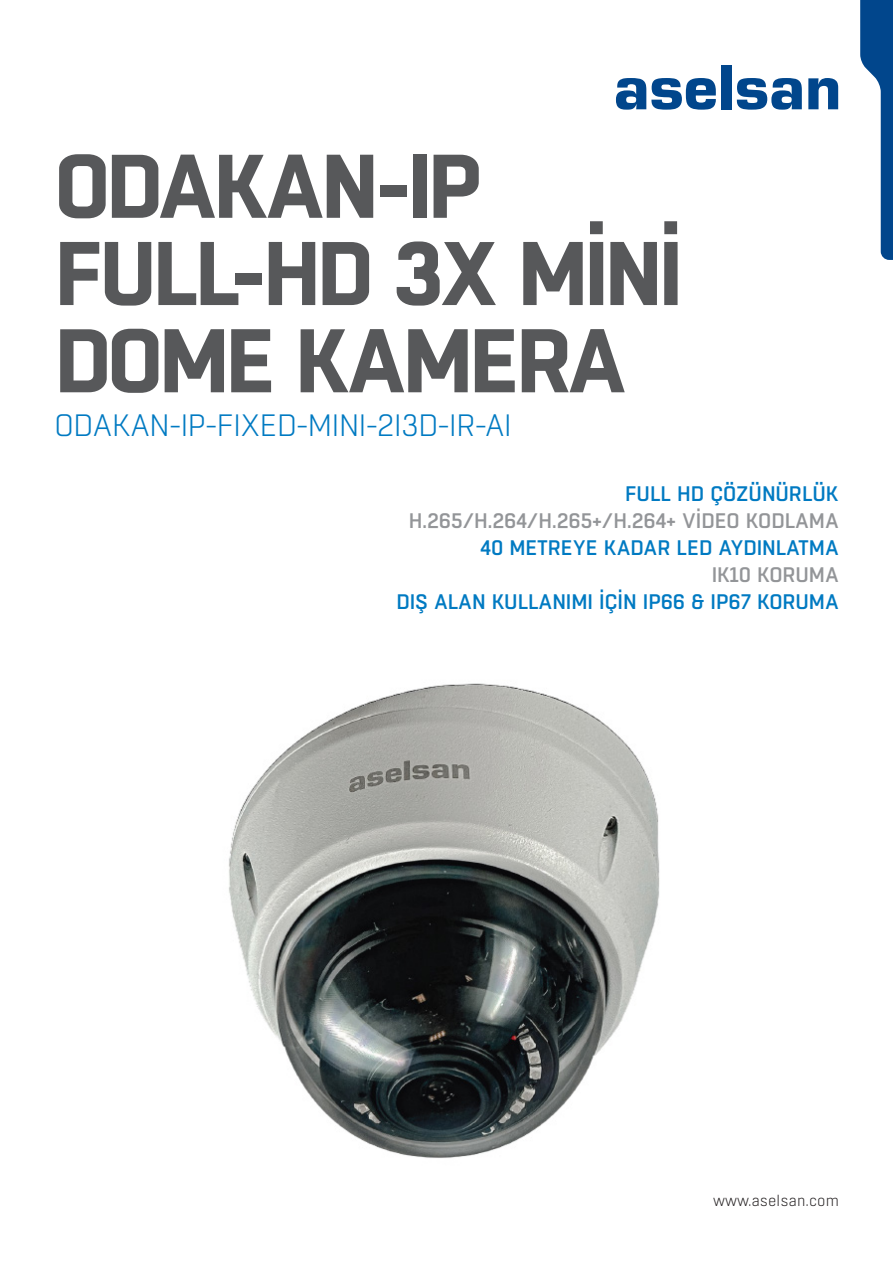
<style>
.page{position:relative;width:893px;height:1263px;background:#fff}
.page>*{position:absolute;margin:0;border:0;box-sizing:border-box;transform-origin:0 0}
.t1{font:700 90px/87.3px "Boxed";letter-spacing:-.04em;color:#57585a}
.t2{font:300 30.9px "Boxed";letter-spacing:-.03em;color:#007ac2}
.t3{font:500 21px "Boxed";letter-spacing:-.005em;color:#007ac2}
.t4{font:500 21px "Boxed";letter-spacing:-.01em;color:#939598}
.t5{font:300 15px "Boxed";color:#231f20}
</style>
<div class="page">
<svg style="left:616px;top:78px;width:100px;height:32px"></svg>
<div style="left:721px;top:65px;width:10px;height:44px;background:#01468c"></div>
<svg style="left:737px;top:78px;width:65px;height:32px"></svg>
<svg style="left:808px;top:78px;width:30px;height:31px"></svg>
<svg style="left:860px;top:0;width:33px;height:260px"></svg>
<img style="left:228px;top:683px;width:432px;height:475px">
<p class="t1" style="left:55px;top:146px;width:630px">ODAKAN-IP<br>FULL-HD 3X MİNİ<br>DOME KAMERA</p>
<p class="t2" style="left:54px;top:406px;width:459px">ODAKAN-IP-FIXED-MINI-2I3D-IR-AI</p>
<p class="t3" style="left:625px;top:480px;width:215px">FULL HD ÇÖZÜNÜRLÜK</p>
<p class="t4" style="left:409px;top:507px;width:432px">H.265/H.264/H.265+/H.264+ VİDEO KODLAMA</p>
<p class="t3" style="left:480px;top:534px;width:360px">40 METREYE KADAR LED AYDINLATMA</p>
<p class="t4" style="left:712px;top:561px;width:129px">IK10 KORUMA</p>
<p class="t3" style="left:396px;top:588px;width:444px">DIŞ ALAN KULLANIMI İÇİN IP66 &amp; IP67 KORUMA</p>
<p class="t5" style="left:713px;top:1191px;width:127px">www.aselsan.com</p>
</div>
